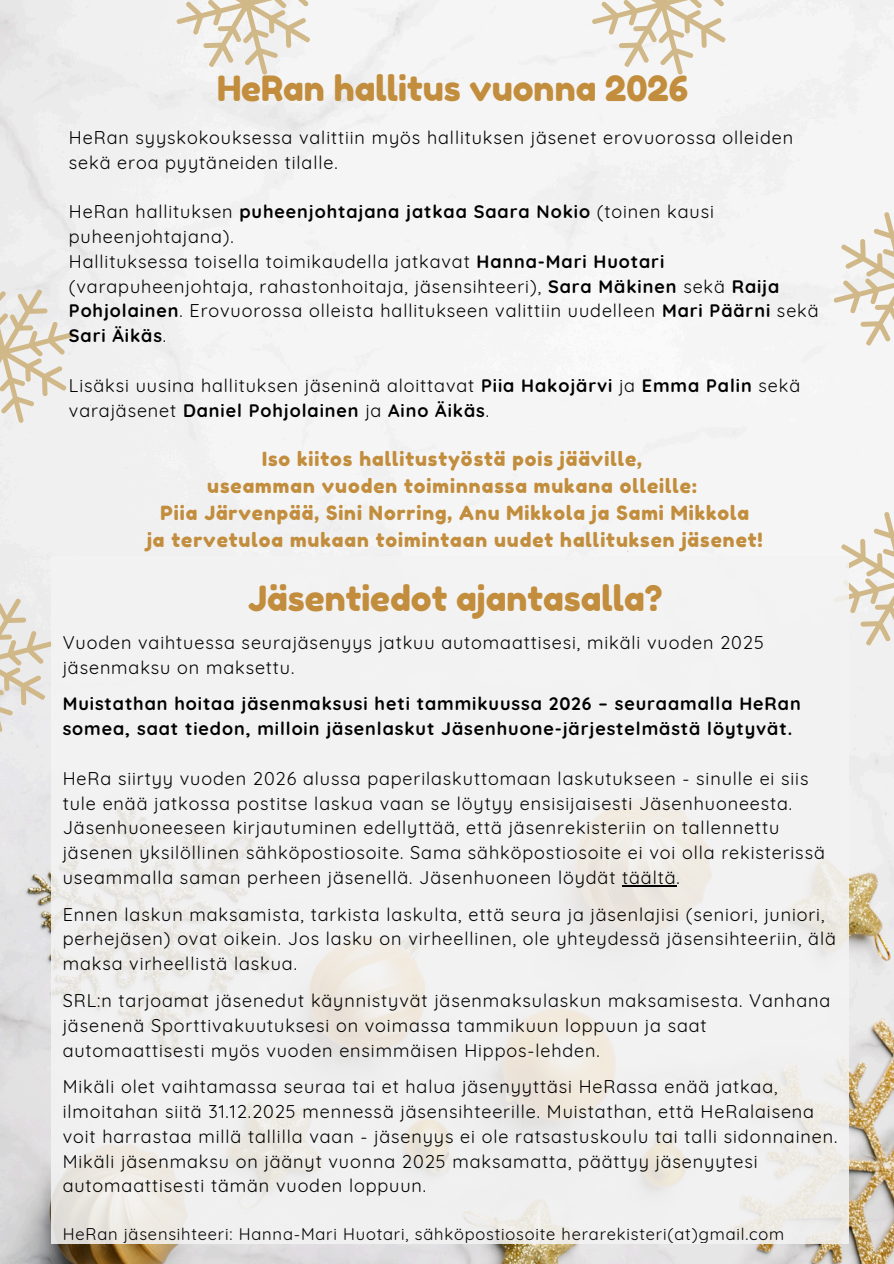
<style>
.page{position:relative;width:894px;height:1264px;background:#fff}
.page>*{position:absolute;margin:0;border:0;box-sizing:border-box;transform-origin:0 0}
.t1{font:34.8px "Fredoka One";color:#c28d3c}
.t2{font:19.5px/27px "Fredoka One";letter-spacing:.05em;color:#c28d3c;text-align:center}
.t3{font:18px/24.8px "Quicksand";letter-spacing:.05em;color:#000}
.t4{font:700 18px/24.8px "Quicksand";letter-spacing:.05em;color:#000}
.t5{font:16.5px "Quicksand";letter-spacing:.05em;color:#000}
.s1{font-weight:700}
</style>
<div class="page">
<img style="left:0;top:0;width:893px;height:1263px">
<svg style="left:0;top:253px;width:103px;height:198px"></svg>
<svg style="left:147px;top:0;width:199px;height:103px"></svg>
<svg style="left:563px;top:0;width:198px;height:103px"></svg>
<svg style="left:804px;top:183px;width:89px;height:199px"></svg>
<svg style="left:804px;top:483px;width:89px;height:199px"></svg>
<svg style="left:0;top:562px;width:51px;height:198px;background:#e6e3dc"></svg>
<div style="left:51px;top:556px;width:796px;height:687px;background:#f3f3f3"></div>
<hr style="left:622px;top:885px;width:54px;height:1px;background:#000">
<h1 class="t1" style="left:217px;top:67px;width:472px">HeRan hallitus vuonna 2026</h1>
<p class="t3" style="left:69px;top:125px;width:725px">HeRan syyskokouksessa valittiin myös hallituksen jäsenet erovuorossa olleiden sekä eroa pyytäneiden tilalle.</p>
<p class="t3" style="left:69px;top:199px;width:751px">HeRan hallituksen <span class="s1">puheenjohtajana jatkaa Saara Nokio</span> (toinen kausi puheenjohtajana).<br>Hallituksessa toisella toimikaudella jatkavat <span class="s1">Hanna-Mari Huotari </span>(varapuheenjohtaja, rahastonhoitaja, jäsensihteeri), <span class="s1">Sara Mäkinen</span> sekä <span class="s1">Raija Pohjolainen</span>. Erovuorossa olleista hallitukseen valittiin uudelleen <span class="s1">Mari Päärni</span> sekä <span class="s1">Sari Äikäs</span>.</p>
<p class="t3" style="left:69px;top:372px;width:732px">Lisäksi uusina hallituksen jäseninä aloittavat <span class="s1">Piia Hakojärvi</span> ja <span class="s1">Emma Palin</span> sekä varajäsenet <span class="s1">Daniel Pohjolainen</span> ja <span class="s1">Aino Äikäs</span>.</p>
<p class="t2" style="left:147px;top:445px;width:617px">Iso kiitos hallitustyöstä pois jääville,<br>useamman vuoden toiminnassa mukana olleille:<br>Piia Järvenpää, Sini Norring, Anu Mikkola ja Sami Mikkola<br>ja tervetuloa mukaan toimintaan uudet hallituksen jäsenet!</p>
<h1 class="t1" style="left:248px;top:576px;width:416px">Jäsentiedot ajantasalla?</h1>
<p class="t3" style="left:63px;top:629px;width:702px">Vuoden vaihtuessa seurajäsenyys jatkuu automaattisesi, mikäli vuoden 2025 jäsenmaksu on maksettu.</p>
<p class="t4" style="left:63px;top:691px;width:739px">Muistathan hoitaa jäsenmaksusi heti tammikuussa 2026 – seuraamalla HeRan somea, saat tiedon, milloin jäsenlaskut Jäsenhuone-järjestelmästä löytyvät.</p>
<p class="t3" style="left:63px;top:765px;width:763px">HeRa siirtyy vuoden 2026 alussa paperilaskuttomaan laskutukseen - sinulle ei siis tule enää jatkossa postitse laskua vaan se löytyy ensisijaisesti Jäsenhuoneesta.<br>Jäsenhuoneeseen kirjautuminen edellyttää, että jäsenrekisteriin on tallennettu jäsenen yksilöllinen sähköpostiosoite. Sama sähköpostiosoite ei voi olla rekisterissä useammalla saman perheen jäsenellä. Jäsenhuoneen löydät täältä.</p>
<p class="t3" style="left:63px;top:901px;width:774px">Ennen laskun maksamista, tarkista laskulta, että seura ja jäsenlajisi (seniori, juniori, perhejäsen) ovat oikein. Jos lasku on virheellinen, ole yhteydessä jäsensihteeriin, älä maksa virheellistä laskua.</p>
<p class="t3" style="left:63px;top:987px;width:768px">SRL:n tarjoamat jäsenedut käynnistyvät jäsenmaksulaskun maksamisesta. Vanhana jäsenenä Sporttivakuutuksesi on voimassa tammikuun loppuun ja saat automaattisesti myös vuoden ensimmäisen Hippos-lehden.</p>
<p class="t3" style="left:63px;top:1074px;width:775px">Mikäli olet vaihtamassa seuraa tai et halua jäsenyyttäsi HeRassa enää jatkaa, ilmoitahan siitä 31.12.2025 mennessä jäsensihteerille. Muistathan, että HeRalaisena voit harrastaa millä tallilla vaan - jäsenyys ei ole ratsastuskoulu tai talli sidonnainen.<br>Mikäli jäsenmaksu on jäänyt vuonna 2025 maksamatta, päättyy jäsenyytesi automaattisesti tämän vuoden loppuun.</p>
<p class="t5" style="left:63px;top:1223px;width:722px">HeRan jäsensihteeri: Hanna-Mari Huotari, sähköpostiosoite herarekisteri(at)gmail.com</p>
</div>
